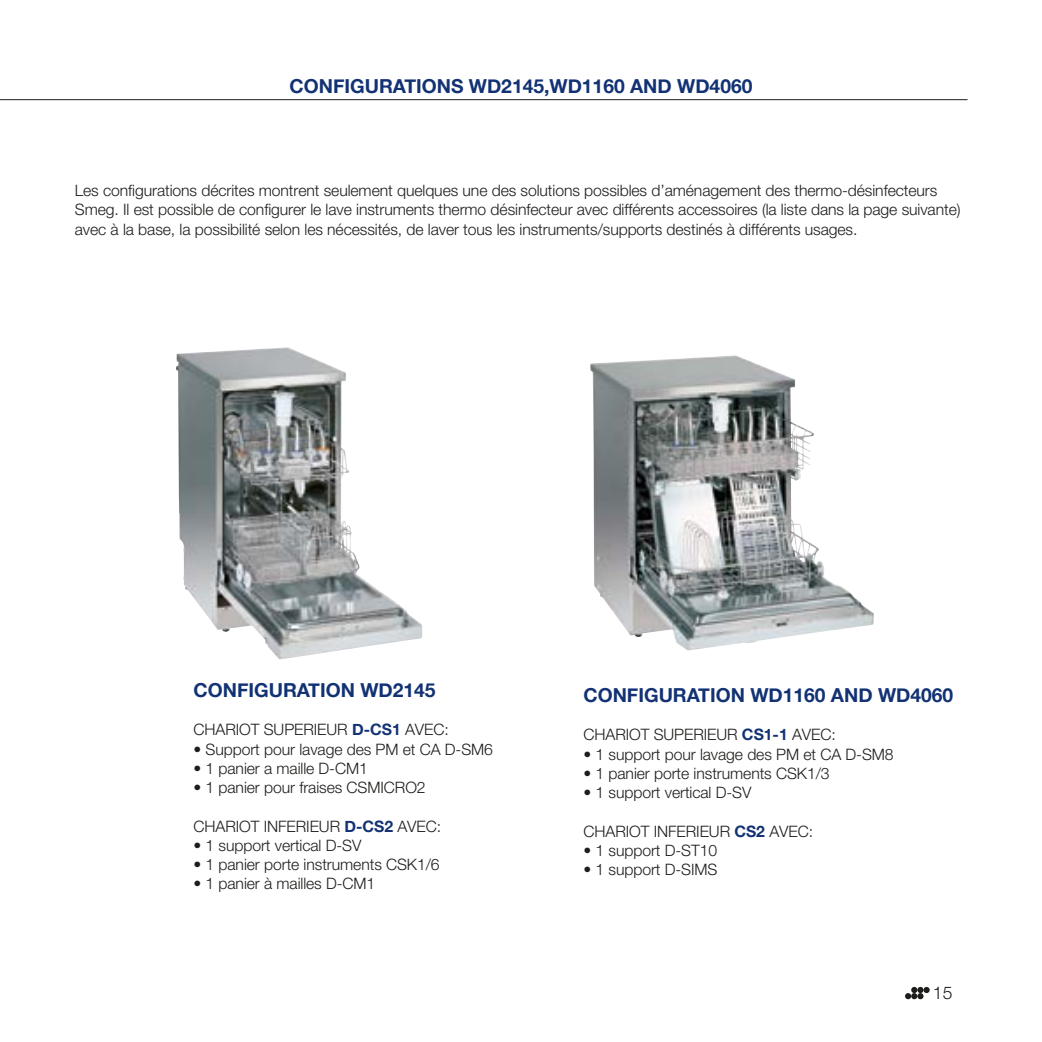
<style>
.page{position:relative;width:1042px;height:1042px;background:#fff}
.page>*{position:absolute;margin:0;border:0;box-sizing:border-box;transform-origin:0 0}
.t1{font:700 19.25px "Helvetica Neue";color:#123274}
.t2{font:300 17.5px "Helvetica Neue";color:#1d1d1b}
.t3{font:300 15.75px/19.2px "Helvetica Neue";letter-spacing:-.005em;color:#1d1d1b}
.s1{font-weight:700;color:#123274}
</style>
<div class="page">
<svg style="left:905px;top:987px;width:24px;height:12px"></svg>
<hr style="left:0;top:99px;width:967px;height:1px;background:#1d1d1b">
<img style="left:590px;top:355px;width:284px;height:296px">
<img style="left:176px;top:347px;width:246px;height:312px">
<p class="t1" style="left:289px;top:74px;width:464px">CONFIGURATIONS WD2145,WD1160 AND WD4060</p>
<p class="t3" style="left:75px;top:182px;width:887px">Les configurations décrites montrent seulement quelques une des solutions possibles d’aménagement des thermo-désinfecteurs<br>Smeg. Il est possible de configurer le lave instruments thermo désinfecteur avec différents accessoires (la liste dans la page suivante) avec à la base, la possibilité selon les nécessités, de laver tous les instruments/supports destinés à différents usages.</p>
<p class="t1" style="left:193px;top:678px;width:244px">CONFIGURATION WD2145</p>
<p class="t3" style="left:193px;top:721px;width:257px">CHARIOT SUPERIEUR <span class="s1">D-CS1</span> AVEC:</p>
<p class="t3" style="left:193px;top:741px;width:301px">• Support pour lavage des PM et CA D-SM6</p>
<p class="t3" style="left:193px;top:760px;width:176px">• 1 panier a maille D-CM1</p>
<p class="t3" style="left:193px;top:779px;width:234px">• 1 panier pour fraises CSMICRO2</p>
<p class="t3" style="left:193px;top:818px;width:249px">CHARIOT INFERIEUR <span class="s1">D-CS2</span> AVEC:</p>
<p class="t3" style="left:193px;top:837px;width:169px">• 1 support vertical D-SV</p>
<p class="t3" style="left:193px;top:856px;width:248px">• 1 panier porte instruments CSK1/6</p>
<p class="t3" style="left:193px;top:875px;width:183px">• 1 panier à mailles D-CM1</p>
<p class="t1" style="left:583px;top:683px;width:371px">CONFIGURATION WD1160 AND WD4060</p>
<p class="t3" style="left:583px;top:726px;width:254px">CHARIOT SUPERIEUR <span class="s1">CS1-1</span> AVEC:</p>
<p class="t3" style="left:583px;top:746px;width:312px">• 1 support pour lavage des PM et CA D-SM8</p>
<p class="t3" style="left:583px;top:765px;width:248px">• 1 panier porte instruments CSK1/3</p>
<p class="t3" style="left:583px;top:784px;width:169px">• 1 support vertical D-SV</p>
<p class="t3" style="left:583px;top:823px;width:231px">CHARIOT INFERIEUR <span class="s1">CS2</span> AVEC:</p>
<p class="t3" style="left:583px;top:842px;width:135px">• 1 support D-ST10</p>
<p class="t3" style="left:583px;top:861px;width:136px">• 1 support D-SIMS</p>
<p class="t2" style="left:933px;top:986px;width:21px">15</p>
</div>
